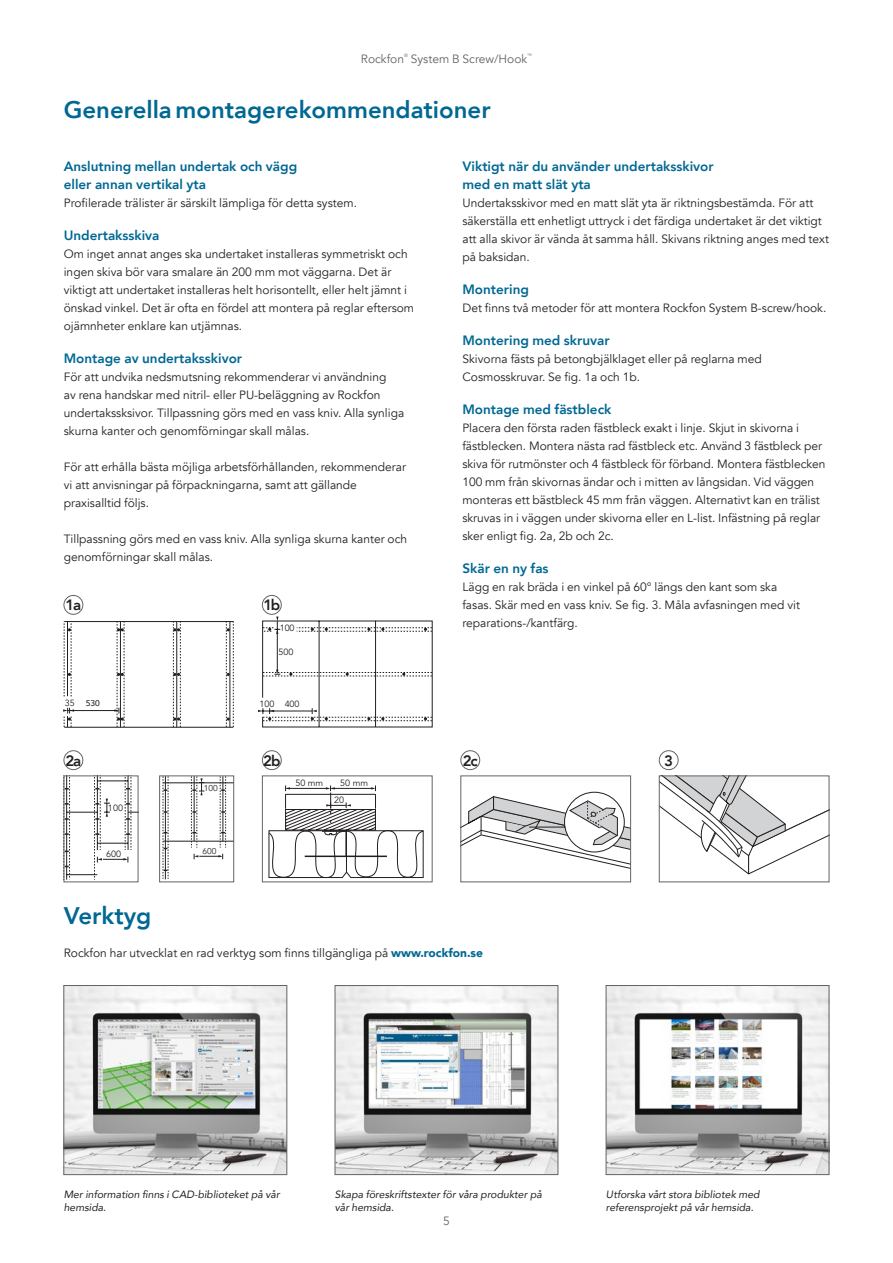
<style>
.page{position:relative;width:893px;height:1263px;background:#fff}
.page>*{position:absolute;margin:0;border:0;box-sizing:border-box;transform-origin:0 0}
.t1{font:800 24px "Avenir";color:#006893}
.t2{font:800 15px "Avenir";letter-spacing:-.075em;color:#231f20}
.t3{font:800 13.5px/18px "Avenir";color:#006893}
.t4{font:12px/18px "Avenir";color:#231f20}
.t5{font:12px "Avenir";color:#636466}
.t6{font:italic 10.5px/12.6px "Avenir";color:#231f20}
.t7{font:9px "Avenir";color:#231f20}
.t8{font:300 9px "Frutiger";color:#231f20}
.t9{font:8.4px "Avenir";color:#231f20}
.t10{font:4.8px "Avenir";color:#636466}
.s1{font-size:9px}
.s2{font-weight:900;color:#006893}
</style>
<div class="page">
<svg style="left:258px;top:616px;width:174px;height:111px"></svg>
<hr style="left:64px;top:727px;width:169px;height:1px;background:#231f20">
<hr style="left:64px;top:621px;width:169px;height:1px;background:#231f20">
<hr style="left:68px;top:710px;width:49px;height:1px;background:#231f20">
<svg style="left:64px;top:621px;width:8px;height:75px"></svg>
<svg style="left:114px;top:622px;width:11px;height:105px"></svg>
<svg style="left:173px;top:622px;width:8px;height:105px"></svg>
<svg style="left:226px;top:621px;width:8px;height:106px"></svg>
<svg style="left:63px;top:708px;width:11px;height:19px"></svg>
<hr style="left:67px;top:812px;width:30px;height:1px;background:#231f20">
<hr style="left:67px;top:874px;width:30px;height:1px;background:#231f20">
<svg style="left:66px;top:778px;width:4px;height:102px"></svg>
<svg style="left:94px;top:778px;width:42px;height:102px"></svg>
<hr style="left:163px;top:782px;width:71px;height:1px;background:#231f20">
<hr style="left:163px;top:841px;width:71px;height:1px;background:#231f20">
<svg style="left:163px;top:778px;width:6px;height:101px"></svg>
<svg style="left:220px;top:778px;width:6px;height:69px"></svg>
<svg style="left:194px;top:854px;width:29px;height:5px"></svg>
<svg style="left:191px;top:778px;width:13px;height:69px"></svg>
<div style="left:159px;top:776px;width:75px;height:106px;border:1px solid #636466"></div>
<svg style="left:269px;top:785px;width:154px;height:93px"></svg>
<svg style="left:463px;top:792px;width:166px;height:77px"></svg>
<svg style="left:661px;top:778px;width:166px;height:96px"></svg>
<div style="left:659px;top:750px;width:19px;height:20px;border:1px solid #636466;border-radius:50%"></div>
<div style="left:461px;top:750px;width:19px;height:20px;border:1px solid #636466;border-radius:50%"></div>
<div style="left:262px;top:750px;width:19px;height:20px;border:1px solid #636466;border-radius:50%"></div>
<div style="left:262px;top:595px;width:19px;height:19px;border:1px solid #636466;border-radius:50%"></div>
<div style="left:64px;top:750px;width:19px;height:20px;border:1px solid #636466;border-radius:50%"></div>
<div style="left:64px;top:595px;width:19px;height:19px;border:1px solid #636466;border-radius:50%"></div>
<img style="left:66px;top:987px;width:219px;height:186px">
<div style="left:64px;top:985px;width:223px;height:190px;border:1px solid #636466"></div>
<img style="left:608px;top:987px;width:219px;height:186px">
<div style="left:606px;top:985px;width:223px;height:190px;border:1px solid #636466"></div>
<img style="left:337px;top:987px;width:219px;height:186px">
<div style="left:335px;top:985px;width:223px;height:190px;border:1px solid #636466"></div>
<p class="t5" style="left:361px;top:52px;width:45px">Rockfon</p>
<p class="t10" style="left:404px;top:53px;width:5px">®</p>
<p class="t5" style="left:411px;top:52px;width:118px">System B Screw/Hook</p>
<p class="t10" style="left:527px;top:53px;width:6px">™</p>
<h1 class="t1" style="left:64px;top:91px;width:428px">Generella montagerekommendationer</h1>
<p class="t3" style="left:64px;top:157px;width:235px">Anslutning mellan undertak och vägg eller annan vertikal yta</p>
<p class="t4" style="left:64px;top:194px;width:295px">Profilerade trälister är särskilt lämpliga för detta system.</p>
<p class="t3" style="left:64px;top:226px;width:97px">Undertaksskiva</p>
<p class="t4" style="left:64px;top:245px;width:352px">Om inget annat anges ska undertaket installeras symmetriskt och ingen skiva bör vara smalare än 200 mm mot väggarna. Det är viktigt att undertaket installeras helt horisontellt, eller helt jämnt i önskad vinkel. Det är ofta en fördel att montera på reglar eftersom ojämnheter enklare kan utjämnas.</p>
<p class="t3" style="left:64px;top:349px;width:180px">Montage av undertaksskivor</p>
<p class="t4" style="left:64px;top:368px;width:342px">För att undvika nedsmutsning rekommenderar vi användning<br>av rena handskar med nitril- eller PU-beläggning av Rockfon undertakssksivor. Tillpassning görs med en vass kniv. Alla synliga skurna kanter och genomförningar skall målas.</p>
<p class="t4" style="left:64px;top:458px;width:344px">För att erhålla bästa möjliga arbetsförhållanden, rekommenderar vi att anvisningar på förpackningarna, samt att gällande praxisalltid följs.</p>
<p class="t4" style="left:64px;top:530px;width:345px">Tillpassning görs med en vass kniv. Alla synliga skurna kanter och genomförningar skall målas.</p>
<p class="t2" style="left:65px;top:593px;width:17px">1a</p>
<p class="t2" style="left:263px;top:593px;width:18px">1b</p>
<p class="t7" style="left:280px;top:623px;width:16px">100</p>
<p class="t7" style="left:278px;top:646px;width:16px">500</p>
<p class="t9" style="left:65px;top:698px;width:36px"><span class="s1">35</span> 530</p>
<p class="t8" style="left:86px;top:698px;width:15px">530</p>
<p class="t7" style="left:260px;top:698px;width:42px">100 400</p>
<p class="t3" style="left:462px;top:157px;width:253px">Viktigt när du använder undertaksskivor med en matt slät yta</p>
<p class="t4" style="left:462px;top:194px;width:368px">Undertaksskivor med en matt slät yta är riktningsbestämda. För att säkerställa ett enhetligt uttryck i det färdiga undertaket är det viktigt att alla skivor är vända åt samma håll. Skivans riktning anges med text på baksidan.</p>
<p class="t3" style="left:462px;top:280px;width:68px">Montering</p>
<p class="t4" style="left:462px;top:299px;width:365px">Det finns två metoder för att montera Rockfon System B-screw/hook.</p>
<p class="t3" style="left:462px;top:331px;width:149px">Montering med skruvar</p>
<p class="t4" style="left:462px;top:350px;width:301px">Skivorna fästs på betongbjälklaget eller på reglarna med<br>Cosmosskruvar. Se fig. 1a och 1b.</p>
<p class="t3" style="left:462px;top:400px;width:150px">Montage med fästbleck</p>
<p class="t4" style="left:462px;top:419px;width:365px">Placera den första raden fästbleck exakt i linje. Skjut in skivorna i fästblecken. Montera nästa rad fästbleck etc. Använd 3 fästbleck per skiva för rutmönster och 4 fästbleck för förband. Montera fästblecken 100 mm från skivornas ändar och i mitten av långsidan. Vid väggen monteras ett bästbleck 45 mm från väggen. Alternativt kan en trälist skruvas in i väggen under skivorna eller en L-list. Infästning på reglar sker enligt fig. 2a, 2b och 2c.</p>
<p class="t3" style="left:462px;top:559px;width:88px">Skär en ny fas</p>
<p class="t4" style="left:462px;top:578px;width:339px">Lägg en rak bräda i en vinkel på 60° längs den kant som ska fasas. Skär med en vass kniv. Se fig. 3. Måla avfasningen med vit reparations-/kantfärg.</p>
<p class="t2" style="left:65px;top:749px;width:17px">2a</p>
<p class="t7" style="left:108px;top:802px;width:17px">100</p>
<p class="t7" style="left:106px;top:848px;width:17px">600</p>
<h1 class="t1" style="left:64px;top:897px;width:89px">Verktyg</h1>
<p class="t9" style="left:204px;top:783px;width:16px">100</p>
<p class="t9" style="left:202px;top:846px;width:16px">600</p>
<p class="t2" style="left:263px;top:749px;width:19px">2b</p>
<p class="t2" style="left:463px;top:749px;width:17px">2c</p>
<p class="t2" style="left:664px;top:749px;width:10px">3</p>
<p class="t7" style="left:295px;top:778px;width:29px">50 mm</p>
<p class="t7" style="left:340px;top:778px;width:29px">50 mm</p>
<p class="t7" style="left:334px;top:795px;width:12px">20</p>
<p class="t4" style="left:64px;top:944px;width:421px">Rockfon har utvecklat en rad verktyg som finns tillgängliga på <span class="s2">www.rockfon.se</span></p>
<p class="t6" style="left:64px;top:1188px;width:217px">Mer information finns i CAD-biblioteket på vår hemsida.</p>
<p class="t6" style="left:606px;top:1188px;width:155px">Utforska vårt stora bibliotek med referensprojekt på vår hemsida.</p>
<p class="t6" style="left:335px;top:1188px;width:209px">Skapa föreskriftstexter för våra produkter på vår hemsida.</p>
<p class="t5" style="left:443px;top:1213px;width:8px">5</p>
</div>
